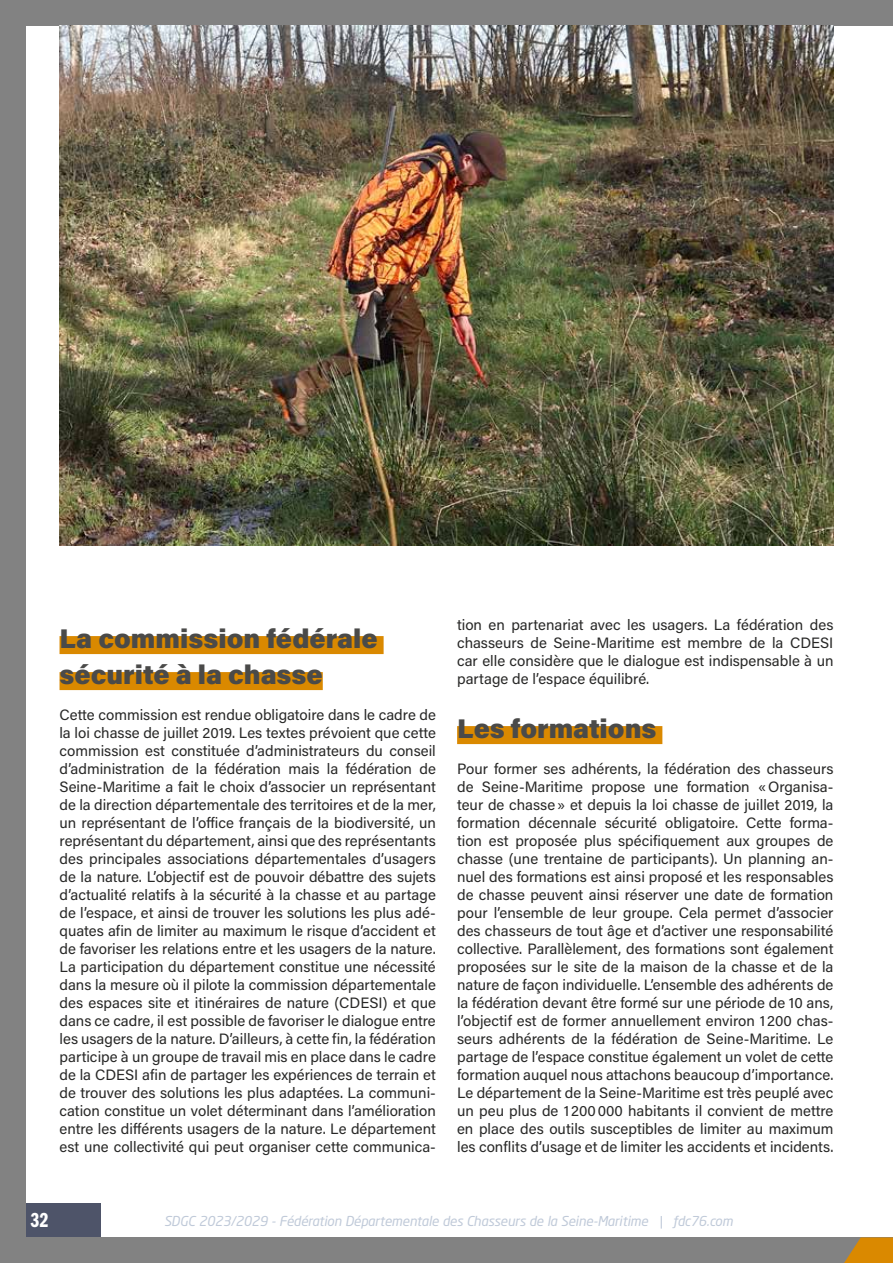
<style>
.page{position:relative;width:893px;height:1263px;background:#fff}
.page>*{position:absolute;margin:0;border:0;box-sizing:border-box;transform-origin:0 0}
.t1{font:900 27px/36px "Acumin Pro";color:#4a4a49}
.t2{font:21px "Franklin Gothic URW Com Dem";color:#fff}
.t3{font:15px/18px "Acumin Pro";color:#282827;text-align:justify}
.t4{font:italic 13.5px "Neo Sans W1 G";letter-spacing:-.01em;color:#c0cad9}
</style>
<div class="page">
<div style="left:0;top:1203px;width:100px;height:34px;background:#4e5469"></div>
<div style="left:0;top:1237px;width:893px;height:26px;background:#828282"></div>
<div style="left:0;top:0;width:893px;height:26px;background:#828282"></div>
<svg style="left:844px;top:1237px;width:49px;height:26px"></svg>
<div style="left:0;top:0;width:26px;height:1263px;background:#828282"></div>
<div style="left:60px;top:636px;width:324px;height:18px;background:#da8900"></div>
<div style="left:60px;top:672px;width:263px;height:18px;background:#da8900"></div>
<div style="left:457px;top:726px;width:205px;height:18px;background:#da8900"></div>
<img style="left:60px;top:26px;width:773px;height:520px">
<h1 class="t1" style="left:60px;top:619px;width:320px">La commission fédérale sécurité à la chasse</h1>
<p class="t3" style="left:60px;top:705px;width:378px">Cette commission est rendue obligatoire dans le cadre de la loi chasse de juillet 2019. Les textes prévoient que cette commission est constituée d’administrateurs du conseil d’administration de la fédération mais la fédération de Seine-Maritime a fait le choix d’associer un représentant de la direction départementale des territoires et de la mer, un représentant de l’office français de la biodiversité, un représentant du département, ainsi que des représentants des principales associations départementales d’usagers de la nature. L’objectif est de pouvoir débattre des sujets d’actualité relatifs à la sécurité à la chasse et au partage de l’espace, et ainsi de trouver les solutions les plus adé&shy;quates afin de limiter au maximum le risque d’accident et de favoriser les relations entre et les usagers de la nature.<br>La participation du département constitue une nécessité dans la mesure où il pilote la commission départementale des espaces site et itinéraires de nature (CDESI) et que dans ce cadre, il est possible de favoriser le dialogue entre les usagers de la nature. D’ailleurs, à cette fin, la fédération participe à un groupe de travail mis en place dans le cadre de la CDESI afin de partager les expériences de terrain et de trouver des solutions les plus adaptées. La communi&shy;cation constitue un volet déterminant dans l’amélioration entre les différents usagers de la nature. Le département est une collectivité qui peut organiser cette communica-</p>
<p class="t3" style="left:457px;top:615px;width:378px">tion en partenariat avec les usagers. La fédération des chasseurs de Seine-Maritime est membre de la CDESI car elle considère que le dialogue est indispensable à un partage de l’espace équilibré.</p>
<h1 class="t1" style="left:457px;top:709px;width:201px">Les formations</h1>
<p class="t3" style="left:457px;top:759px;width:378px">Pour former ses adhérents, la fédération des chasseurs de Seine-Maritime propose une formation «Organisa&shy;teur de chasse» et depuis la loi chasse de juillet 2019, la formation décennale sécurité obligatoire. Cette forma&shy;tion est proposée plus spécifiquement aux groupes de chasse (une trentaine de participants). Un planning an&shy;nuel des formations est ainsi proposé et les responsables de chasse peuvent ainsi réserver une date de formation pour l’ensemble de leur groupe. Cela permet d’associer des chasseurs de tout âge et d’activer une responsabilité collective. Parallèlement, des formations sont également proposées sur le site de la maison de la chasse et de la nature de façon individuelle. L’ensemble des adhérents de la fédération devant être formé sur une période de 10 ans, l’objectif est de former annuellement environ 1200 chas&shy;seurs adhérents de la fédération de Seine-Maritime. Le partage de l’espace constitue également un volet de cette formation auquel nous attachons beaucoup d’importance.<br>Le département de la Seine-Maritime est très peuplé avec un peu plus de 1200000 habitants il convient de mettre en place des outils susceptibles de limiter au maximum les conflits d’usage et de limiter les accidents et incidents.</p>
<h2 class="t2" style="left:31px;top:1206px;width:19px">32</h2>
<p class="t4" style="left:164px;top:1213px;width:570px">SDGC 2023/2029 - Fédération Départementale des Chasseurs de la Seine-Maritime | fdc76.com</p>
</div>
